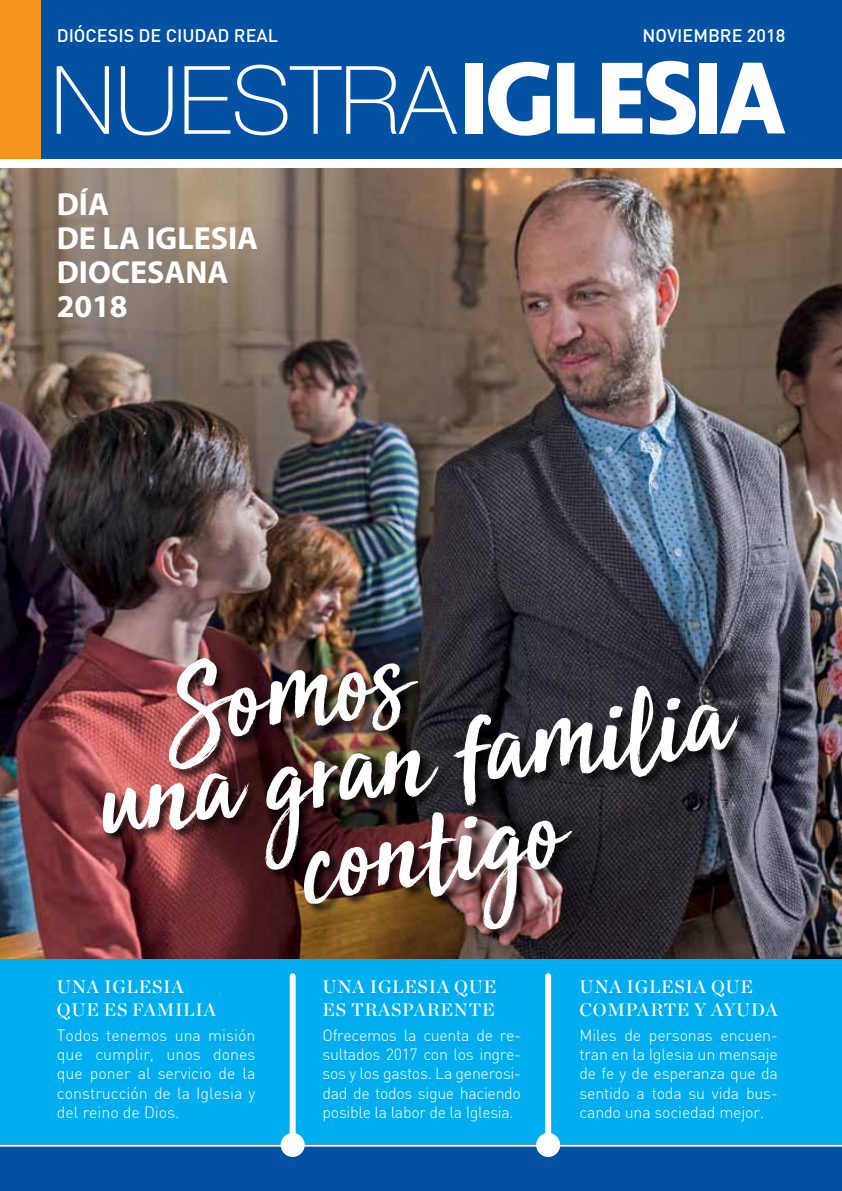
<style>
.page{position:relative;width:842px;height:1191px;background:#fff}
.page>*{position:absolute;margin:0;border:0;box-sizing:border-box;transform-origin:0 0}
.t1{font:700 32px/34px "Myriad Pro";color:#fff}
.t2{font:18px/22.8px "Chronicle Display Semi";letter-spacing:.04em;color:#fff}
.t3{font:500 18px "DIN Pro";color:#fff}
.t4{font:300 16px/19.2px "DIN";letter-spacing:-.01em;color:#fff;text-align:justify}
</style>
<div class="page">
<img style="left:0;top:168px;width:842px;height:791px">
<div style="left:0;top:959px;width:842px;height:232px;background:#00aeef"></div>
<div style="left:0;top:1144px;width:842px;height:47px;background:#0251a3"></div>
<div style="left:0;top:0;width:842px;height:158px;background:#0251a3"></div>
<svg style="left:720px;top:63px;width:65px;height:70px"></svg>
<div style="left:699px;top:63px;width:18px;height:70px;background:#fff"></div>
<svg style="left:602px;top:60px;width:94px;height:75px"></svg>
<svg style="left:557px;top:63px;width:38px;height:70px"></svg>
<svg style="left:488px;top:61px;width:62px;height:75px"></svg>
<div style="left:465px;top:63px;width:18px;height:70px;background:#fff"></div>
<svg style="left:184px;top:65px;width:273px;height:70px"></svg>
<svg style="left:121px;top:66px;width:52px;height:69px"></svg>
<svg style="left:57px;top:66px;width:52px;height:68px"></svg>
<div style="left:290px;top:976px;width:6px;height:169px;background:#fff"></div>
<div style="left:281px;top:1133px;width:24px;height:24px;background:#fff;border-radius:50%"></div>
<div style="left:545px;top:976px;width:6px;height:169px;background:#fff"></div>
<div style="left:536px;top:1133px;width:24px;height:24px;background:#fff;border-radius:50%"></div>
<div style="left:0;top:0;width:41px;height:158px;background:#f7941e"></div>
<div style="left:102px;top:658px;width:649px;height:283px;background:#000;opacity:.75"></div>
<img style="left:102px;top:658px;width:637px;height:272px">
<hr style="left:0;top:1144px;width:842px;height:2px;background:#fff">
<p class="t3" style="left:57px;top:23px;width:223px">DIÓCESIS DE CIUDAD REAL</p>
<p class="t3" style="left:643px;top:23px;width:144px">NOVIEMBRE 2018</p>
<h1 class="t1" style="left:57px;top:187px;width:203px">DÍA<br>DE LA IGLESIA<br>DIOCESANA<br>2018</h1>
<p class="t2" style="left:57px;top:974px;width:161px">UNA IGLESIA<br>QUE ES FAMILIA</p>
<p class="t4" style="left:57px;top:1025px;width:200px">Todos tenemos una misión que cumplir, unos dones que poner al servicio de la construcción de la Iglesia y del reino de Dios.</p>
<p class="t2" style="left:323px;top:974px;width:175px">UNA IGLESIA QUE<br>ES TRASPARENTE</p>
<p class="t4" style="left:323px;top:1025px;width:200px">Ofrecemos la cuenta de re&shy;sultados 2017 con los ingre&shy;sos y los gastos. La generosi&shy;dad de todos sigue haciendo posible la labor de la Iglesia.</p>
<p class="t2" style="left:579px;top:974px;width:200px">UNA IGLESIA QUE<br>COMPARTE Y AYUDA</p>
<p class="t4" style="left:579px;top:1025px;width:200px">Miles de personas encuen&shy;tran en la Iglesia un mensaje de fe y de esperanza que da sentido a toda su vida bus&shy;cando una sociedad mejor.</p>
</div>
